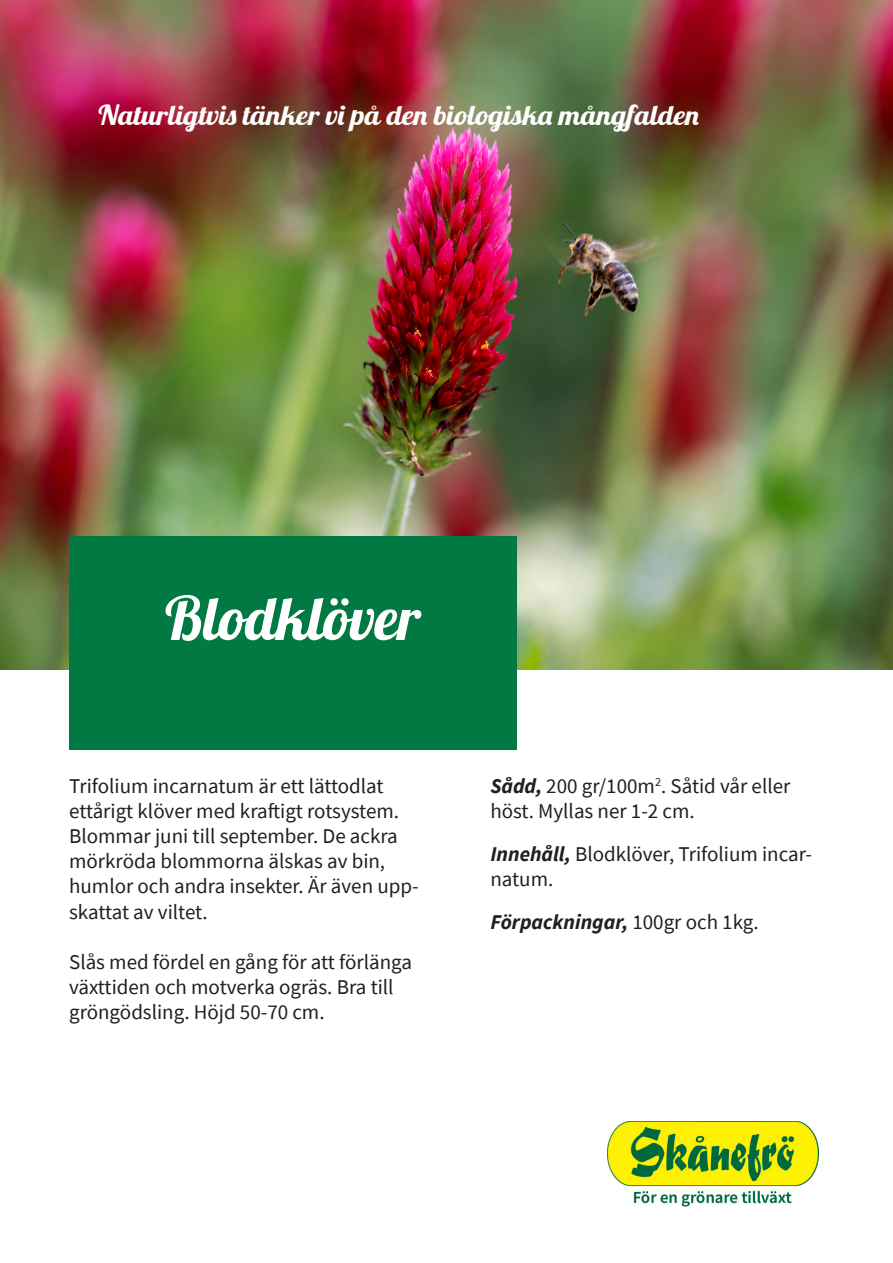
<style>
.page{position:relative;width:893px;height:1263px;background:#fff}
.page>*{position:absolute;margin:0;border:0;box-sizing:border-box;transform-origin:0 0}
.t1{font:60px "Lobster";color:#fff}
.t2{font:27px "Lobster";color:#fff;scale:1.1 1}
.t3{font:21px/25.2px "Source Sans Pro";color:#231f20}
.t4{font:italic 700 21px "Source Sans Pro";color:#231f20}
.s1{font-weight:700;font-style:italic}
.s2{font-weight:400;font-style:normal}
</style>
<div class="page">
<img style="left:0;top:0;width:893px;height:670px">
<div style="left:69px;top:536px;width:447px;height:214px;background:#007942"></div>
<img style="left:607px;top:1122px;width:212px;height:85px">
<p class="t2" style="left:99px;top:98px;width:548px">Naturligtvis tänker vi på den biologiska mångfalden</p>
<p class="t1" style="left:165px;top:580px;width:257px">Blodklöver</p>
<p class="t3" style="left:69px;top:773px;width:351px">Trifolium incarnatum är ett lättodlat ettårigt klöver med kraftigt rotsystem.<br>Blommar juni till september. De ackra mörkröda blommorna älskas av bin, humlor och andra insekter. Är även upp&shy;skattat av viltet.</p>
<p class="t3" style="left:69px;top:949px;width:344px">Slås med fördel en gång för att förlänga växttiden och motverka ogräs. Bra till gröngödsling. Höjd 50-70 cm.</p>
<p class="t3" style="left:490px;top:773px;width:302px"><span class="s1">Sådd,</span> 200 gr/100m<sup>2</sup>. Såtid vår eller höst. Myllas ner 1-2 cm.</p>
<p class="t3" style="left:490px;top:841px;width:323px"><span class="s1">Innehåll,</span> Blodklöver, Trifolium incar&shy;natum.</p>
<p class="t4" style="left:490px;top:908px;width:270px">Förpackningar, <span class="s2">100gr och 1kg.</span></p>
</div>
